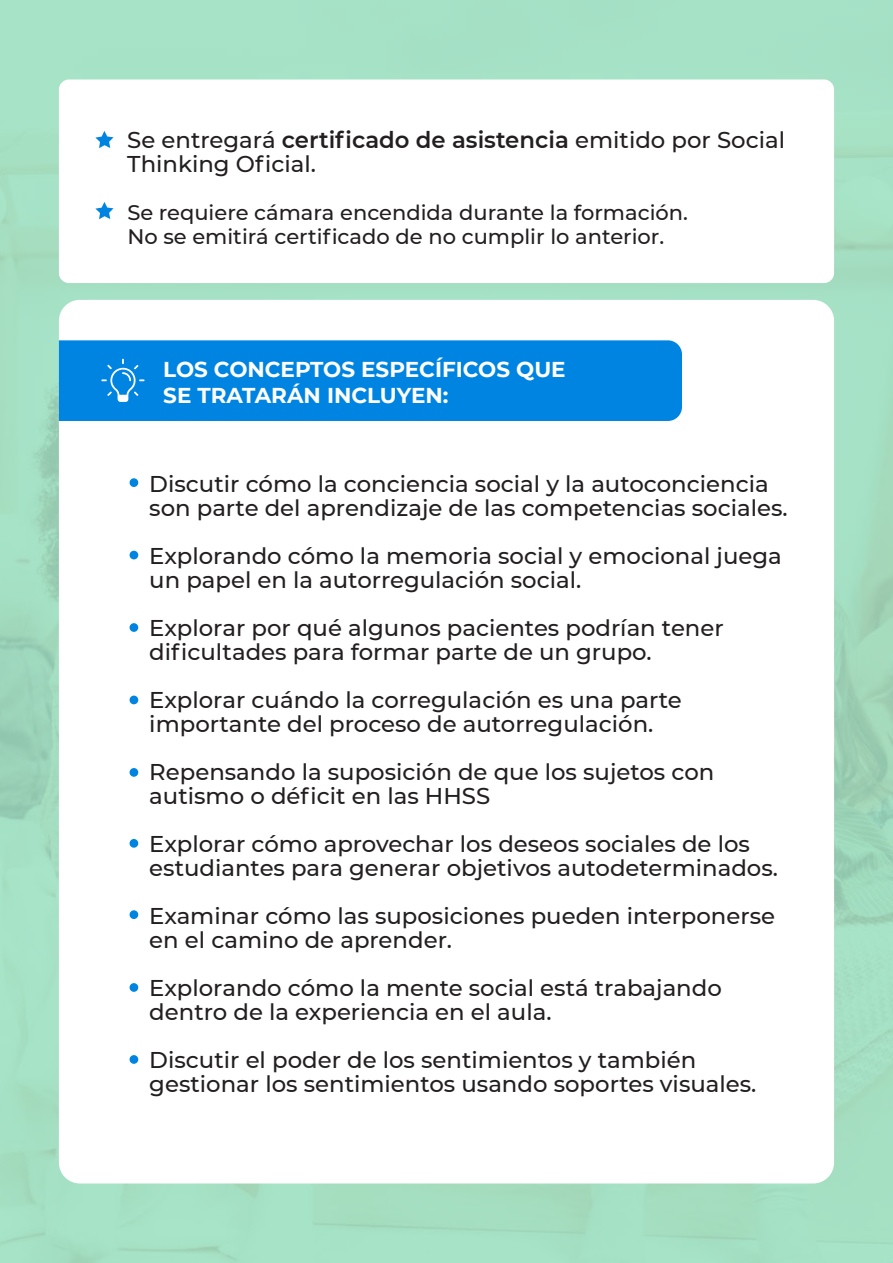
<style>
.page{position:relative;width:893px;height:1263px;background:#fff}
.page>*{position:absolute;margin:0;border:0;box-sizing:border-box;transform-origin:0 0}
.t1{font:500 22.8px/24px "Montserrat";color:#231f20}
.t2{font:700 21.45px/25.8px "Montserrat";color:#fff}
.t3{font:500 21px/24px "Montserrat";color:#231f20}
.s1{font-weight:600}
</style>
<div class="page">
<div style="left:59px;top:340px;width:623px;height:81px;background:#0084e1"></div>
<svg style="left:101px;top:359px;width:44px;height:43px;background:#2696e5"></svg>
<svg style="left:95px;top:131px;width:19px;height:17px"></svg>
<svg style="left:95px;top:202px;width:19px;height:17px"></svg>
<div style="left:130px;top:478px;width:8px;height:9px;background:#0084e1;border-radius:50%"></div>
<div style="left:130px;top:551px;width:8px;height:8px;background:#0084e1;border-radius:50%"></div>
<div style="left:130px;top:623px;width:8px;height:9px;background:#0084e1;border-radius:50%"></div>
<div style="left:130px;top:696px;width:8px;height:8px;background:#0084e1;border-radius:50%"></div>
<div style="left:130px;top:768px;width:8px;height:9px;background:#0084e1;border-radius:50%"></div>
<div style="left:130px;top:839px;width:8px;height:9px;background:#0084e1;border-radius:50%"></div>
<div style="left:130px;top:910px;width:8px;height:9px;background:#0084e1;border-radius:50%"></div>
<div style="left:130px;top:983px;width:8px;height:9px;background:#0084e1;border-radius:50%"></div>
<div style="left:130px;top:1055px;width:8px;height:9px;background:#0084e1;border-radius:50%"></div>
<p class="t1" style="left:127px;top:127px;width:659px">Se entregará <span class="s1">certificado de asistencia</span> emitido por Social<br>Thinking Oficial.</p>
<p class="t3" style="left:127px;top:199px;width:562px">Se requiere cámara encendida durante la formación.<br>No se emitirá certificado de no cumplir lo anterior.</p>
<p class="t2" style="left:163px;top:355px;width:404px">LOS CONCEPTOS ESPECÍFICOS QUE<br>SE TRATARÁN INCLUYEN:</p>
<p class="t1" style="left:149px;top:471px;width:640px">Discutir cómo la conciencia social y la autoconciencia son parte del aprendizaje de las competencias sociales.</p>
<p class="t1" style="left:149px;top:543px;width:634px">Explorando cómo la memoria social y emocional juega un papel en la autorregulación social.</p>
<p class="t1" style="left:149px;top:615px;width:576px">Explorar por qué algunos pacientes podrían tener dificultades para formar parte de un grupo.</p>
<p class="t1" style="left:149px;top:687px;width:534px">Explorar cuándo la corregulación es una parte importante del proceso de autorregulación.</p>
<p class="t1" style="left:149px;top:759px;width:566px">Repensando la suposición de que los sujetos con autismo o déficit en las HHSS</p>
<p class="t1" style="left:149px;top:831px;width:630px">Explorar cómo aprovechar los deseos sociales de los estudiantes para generar objetivos autodeterminados.</p>
<p class="t1" style="left:149px;top:903px;width:627px">Examinar cómo las suposiciones pueden interponerse en el camino de aprender.</p>
<p class="t1" style="left:149px;top:975px;width:574px">Explorando cómo la mente social está trabajando dentro de la experiencia en el aula.</p>
<p class="t1" style="left:149px;top:1047px;width:609px">Discutir el poder de los sentimientos y también gestionar los sentimientos usando soportes visuales.</p>
</div>
